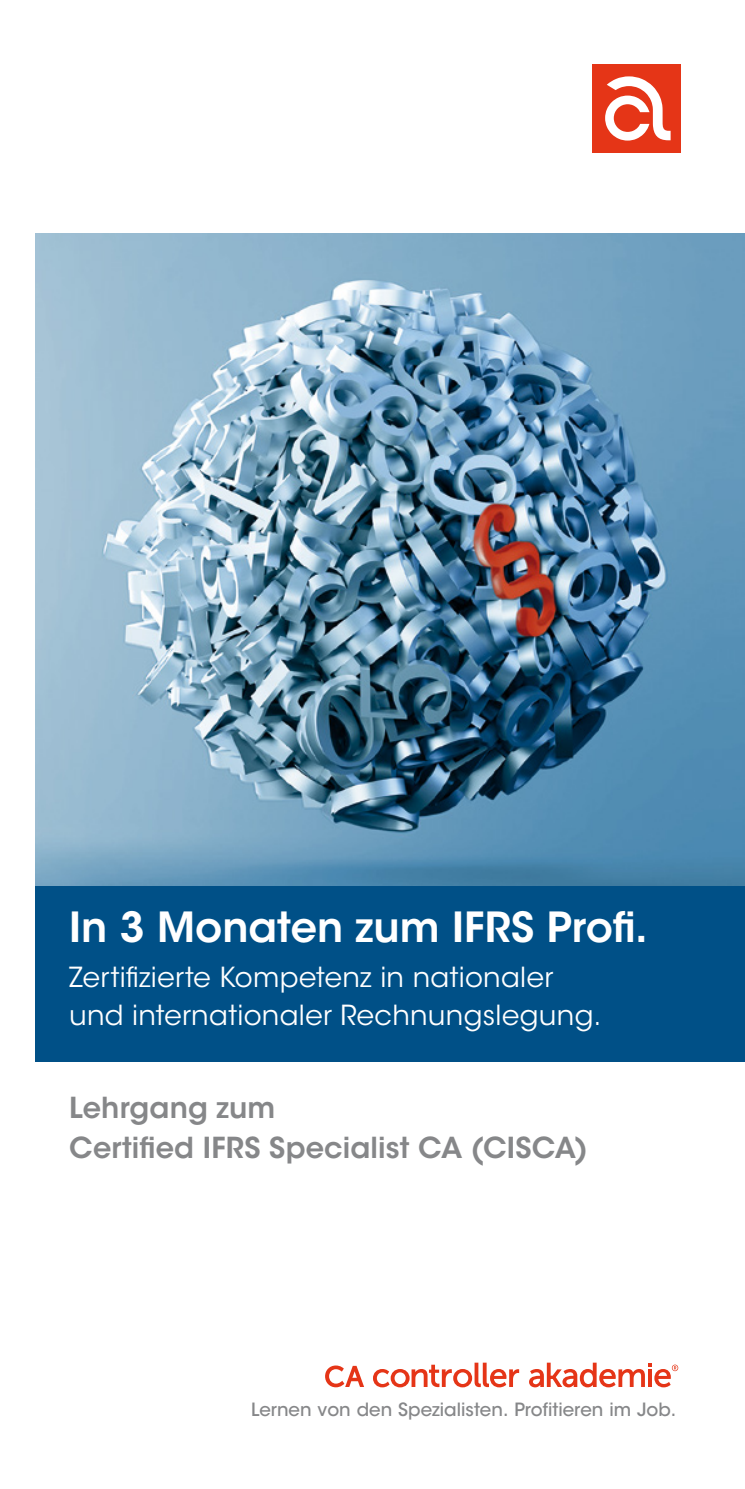
<style>
.page{position:relative;width:745px;height:1489px;background:#fff}
.page>*{position:absolute;margin:0;border:0;box-sizing:border-box;transform-origin:0 0}
.t1{font:600 41.25px "ITC Avant Garde Std";color:#fff}
.t2{font:600 28.75px/40px "ITC Avant Garde Std";letter-spacing:.005em;color:#868789}
.t3{font:27.5px/37.5px "ITC Avant Garde Std";letter-spacing:.01em;color:#fff}
.t4{font:500 18.25px "ITC Avant Garde Std";color:#868789}
</style>
<div class="page">
<img style="left:35px;top:233px;width:709px;height:653px">
<div style="left:35px;top:886px;width:709px;height:175px;background:#005087"></div>
<svg style="left:325px;top:1365px;width:39px;height:22px"></svg>
<svg style="left:373px;top:1362px;width:146px;height:25px"></svg>
<svg style="left:529px;top:1362px;width:148px;height:25px"></svg>
<div style="left:592px;top:64px;width:88px;height:88px;background:#e53517"></div>
<svg style="left:605px;top:76px;width:65px;height:65px"></svg>
<h1 class="t1" style="left:69px;top:911px;width:580px">In 3 Monaten zum IFRS Profi.</h1>
<p class="t3" style="left:69px;top:961px;width:533px">Zertifizierte Kompetenz in nationaler und internationaler Rechnungslegung.</p>
<p class="t2" style="left:69px;top:1091px;width:520px">Lehrgang zum<br>Certified IFRS Specialist CA (CISCA)</p>
<p class="t4" style="left:251px;top:1401px;width:426px">Lernen von den Spezialisten. Profitieren im Job.</p>
</div>
